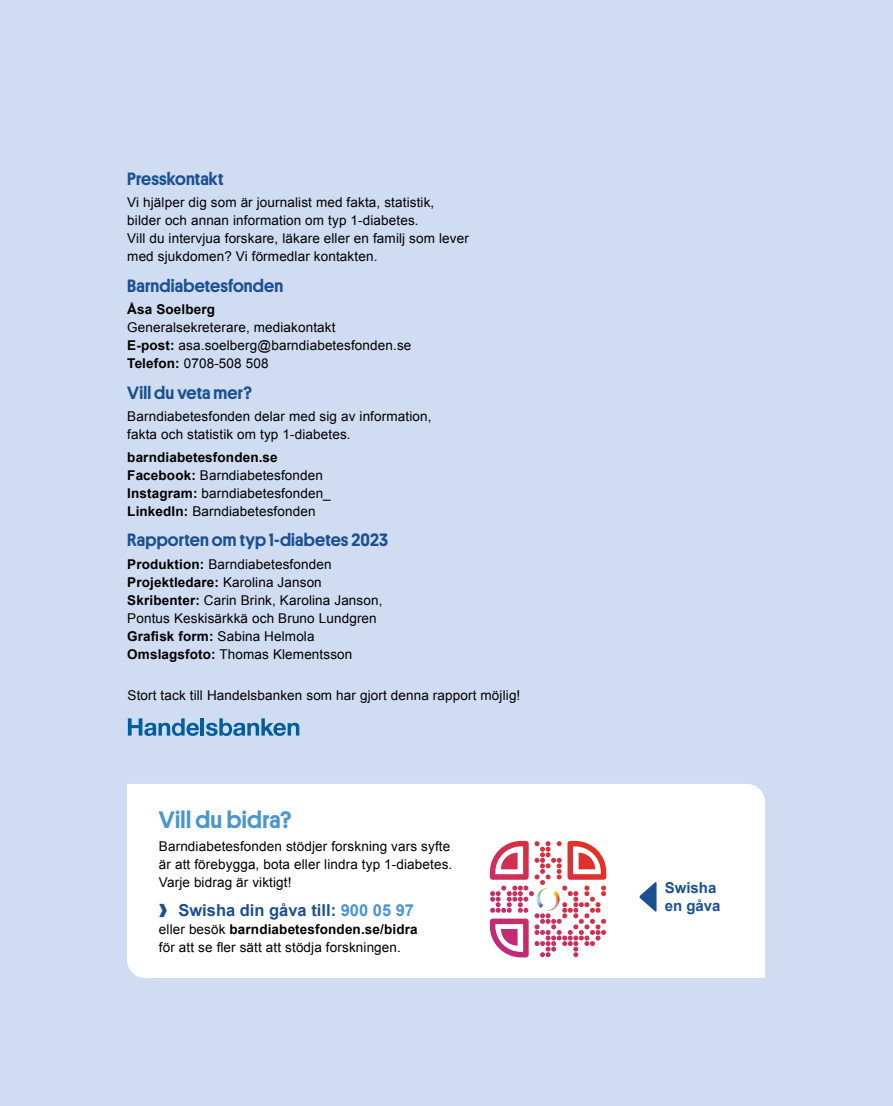
<style>
.page{position:relative;width:893px;height:1106px;background:#cfdcf2}
.page>*{position:absolute;margin:0;border:0;box-sizing:border-box;transform-origin:0 0}
.t1{font:500 39px "Platform";color:#1b5091}
.t2{font:500 24px "Platform";letter-spacing:.015em;color:#4a96d2}
.t3{font:500 18px "Platform";letter-spacing:.01em;color:#1b5091}
.t4{font:700 16.5px "Arial";color:#1b5091}
.t5{font:700 15px/18px "Arial";color:#1b5091}
.t6{font:13.5px/18px "Arial";letter-spacing:.01em;color:#000}
.t7{font:700 13.5px "Arial";letter-spacing:.01em;color:#000}
.s1{font-weight:700}
.s2{color:#4a96d2}
</style>
<div class="page">
<div style="left:127px;top:784px;width:638px;height:194px;background:#fff"></div>
<div style="left:479px;top:830px;width:141px;height:139px;background:#fff;border-radius:19px"></div>
<svg style="left:490px;top:841px;width:116px;height:116px"></svg>
<svg style="left:639px;top:881px;width:18px;height:31px"></svg>
<hr style="left:201px;top:718px;width:3px;height:17px;background:#005e9d">
<svg style="left:128px;top:718px;width:71px;height:18px"></svg>
<svg style="left:206px;top:718px;width:93px;height:18px"></svg>
<h3 class="t3" style="left:127px;top:166px;width:98px">Presskontakt</h3>
<p class="t6" style="left:127px;top:194px;width:343px">Vi hjälper dig som är journalist med fakta, statistik, bilder och annan information om typ 1-diabetes.<br>Vill du intervjua forskare, läkare eller en familj som lever med sjukdomen? Vi förmedlar kontakten.</p>
<h3 class="t3" style="left:127px;top:273px;width:158px">Barndiabetesfonden</h3>
<p class="t7" style="left:127px;top:301px;width:89px">Åsa Soelberg</p>
<p class="t6" style="left:127px;top:319px;width:286px">Generalsekreterare, mediakontakt<br><span class="s1">E-post:</span> asa.soelberg@barndiabetesfonden.se<br><span class="s1">Telefon:</span> 0708-508 508</p>
<h3 class="t3" style="left:127px;top:380px;width:126px">Vill du veta mer?</h3>
<p class="t6" style="left:127px;top:408px;width:306px">Barndiabetesfonden delar med sig av information, fakta och statistik om typ 1-diabetes.</p>
<p class="t6" style="left:127px;top:448px;width:205px"><span class="s1">barndiabetesfonden.se<br>Facebook:</span> Barndiabetesfonden<br><span class="s1">Instagram:</span> barndiabetesfonden_<br><span class="s1">LinkedIn:</span> Barndiabetesfonden</p>
<h3 class="t3" style="left:127px;top:527px;width:262px">Rapporten om typ 1-diabetes 2023</h3>
<p class="t6" style="left:127px;top:555px;width:257px"><span class="s1">Produktion:</span> Barndiabetesfonden <span class="s1">Projektledare:</span> Karolina Janson <span class="s1">Skribenter:</span> Carin Brink, Karolina Janson, Pontus Keskisärkkä och Bruno Lundgren <span class="s1">Grafisk form:</span> Sabina Helmola <span class="s1">Omslagsfoto:</span> Thomas Klementsson</p>
<p class="t6" style="left:128px;top:686px;width:394px">Stort tack till Handelsbanken som har gjort denna rapport möjlig!</p>
<h2 class="t2" style="left:159px;top:802px;width:134px">Vill du bidra?</h2>
<p class="t6" style="left:159px;top:837px;width:295px">Barndiabetesfonden stödjer forskning vars syfte är att förebygga, bota eller lindra typ 1-diabetes.<br>Varje bidrag är viktigt!</p>
<h1 class="t1" style="left:159px;top:878px;width:10px">›</h1>
<p class="t4" style="left:178px;top:899px;width:237px">Swisha din gåva till: <span class="s2">900 05 97</span></p>
<p class="t6" style="left:159px;top:920px;width:260px">eller besök <span class="s1">barndiabetesfonden.se/bidra </span>för att se fler sätt att stödja forskningen.</p>
<p class="t5" style="left:665px;top:879px;width:57px">Swisha en gåva</p>
</div>
